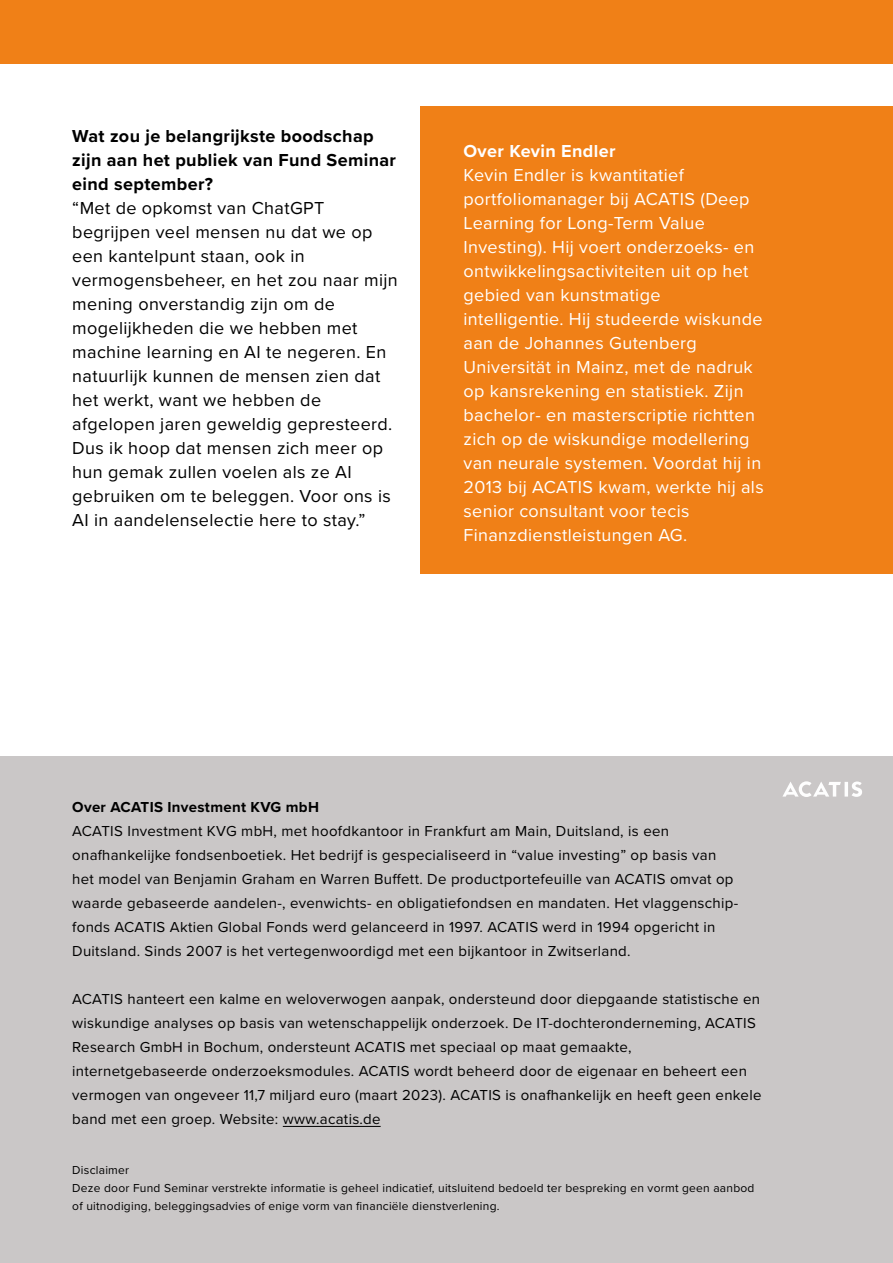
<style>
.page{position:relative;width:893px;height:1263px;background:#fff}
.page>*{position:absolute;margin:0;border:0;box-sizing:border-box;transform-origin:0 0}
.t1{font:18px/24px "Proxima Nova";letter-spacing:.02em;color:#fff}
.t2{font:18px/24px "Proxima Nova";letter-spacing:.02em;color:#000}
.t3{font:700 18px/24px "Proxima Nova";letter-spacing:.02em;color:#000}
.t4{font:700 18px "Proxima Nova";letter-spacing:.02em;color:#fff}
.t5{font:15px/24px "Proxima Nova";letter-spacing:.02em;color:#000}
.t6{font:700 15px "Proxima Nova";letter-spacing:.02em;color:#000}
.t7{font:12px/18px "Proxima Nova";letter-spacing:.02em;color:#000}
</style>
<div class="page">
<div style="left:0;top:0;width:893px;height:64px;background:#f08017"></div>
<div style="left:0;top:756px;width:893px;height:507px;background:#cac7c7"></div>
<div style="left:421px;top:106px;width:472px;height:468px;background:#f08017"></div>
<hr style="left:283px;top:1126px;width:98px;height:1px;background:#000">
<hr style="left:845px;top:782px;width:3px;height:14px;background:#fefefe">
<svg style="left:852px;top:781px;width:10px;height:16px"></svg>
<svg style="left:782px;top:781px;width:59px;height:16px"></svg>
<p class="t3" style="left:72px;top:123px;width:325px">Wat zou je belangrijkste boodschap zijn aan het publiek van Fund Seminar eind september?</p>
<p class="t2" style="left:72px;top:195px;width:327px">“Met de opkomst van ChatGPT begrijpen veel mensen nu dat we op een kantelpunt staan, ook in vermogensbeheer, en het zou naar mijn mening onverstandig zijn om de mogelijkheden die we hebben met machine learning en AI te negeren. En natuurlijk kunnen de mensen zien dat het werkt, want we hebben de afgelopen jaren geweldig gepresteerd.<br>Dus ik hoop dat mensen zich meer op hun gemak zullen voelen als ze AI gebruiken om te beleggen. Voor ons is AI in aandelenselectie here to stay.”</p>
<p class="t4" style="left:463px;top:138px;width:153px">Over Kevin Endler</p>
<p class="t1" style="left:463px;top:162px;width:302px">Kevin Endler is kwantitatief portfoliomanager bij ACATIS (Deep Learning for Long-Term Value Investing). Hij voert onderzoeks- en ontwikkelingsactiviteiten uit op het gebied van kunstmatige intelligentie. Hij studeerde wiskunde aan de Johannes Gutenberg Universität in Mainz, met de nadruk op kansrekening en statistiek. Zijn bachelor- en masterscriptie richtten zich op de wiskundige modellering van neurale systemen. Voordat hij in 2013 bij ACATIS kwam, werkte hij als senior consultant voor tecis Finanzdienstleistungen AG.</p>
<p class="t6" style="left:72px;top:796px;width:248px">Over ACATIS Investment KVG mbH</p>
<p class="t5" style="left:72px;top:818px;width:667px">ACATIS Investment KVG mbH, met hoofdkantoor in Frankfurt am Main, Duitsland, is een onafhankelijke fondsenboetiek. Het bedrijf is gespecialiseerd in “value investing” op basis van het model van Benjamin Graham en Warren Buffett. De productportefeuille van ACATIS omvat op waarde gebaseerde aandelen-, evenwichts- en obligatiefondsen en mandaten. Het vlaggenschip&shy;fonds ACATIS Aktien Global Fonds werd gelanceerd in 1997. ACATIS werd in 1994 opgericht in Duitsland. Sinds 2007 is het vertegenwoordigd met een bijkantoor in Zwitserland.</p>
<p class="t5" style="left:72px;top:986px;width:691px">ACATIS hanteert een kalme en weloverwogen aanpak, ondersteund door diepgaande statistische en wiskundige analyses op basis van wetenschappelijk onderzoek. De IT-dochteronderneming, ACATIS Research GmbH in Bochum, ondersteunt ACATIS met speciaal op maat gemaakte, internetgebaseerde onderzoeksmodules. ACATIS wordt beheerd door de eigenaar en beheert een vermogen van ongeveer 11,7 miljard euro (maart 2023). ACATIS is onafhankelijk en heeft geen enkele band met een groep. Website: www.acatis.de</p>
<p class="t7" style="left:72px;top:1160px;width:684px">Disclaimer<br>Deze door Fund Seminar verstrekte informatie is geheel indicatief, uitsluitend bedoeld ter bespreking en vormt geen aanbod of uitnodiging, beleggingsadvies of enige vorm van financiële dienstverlening.</p>
</div>
